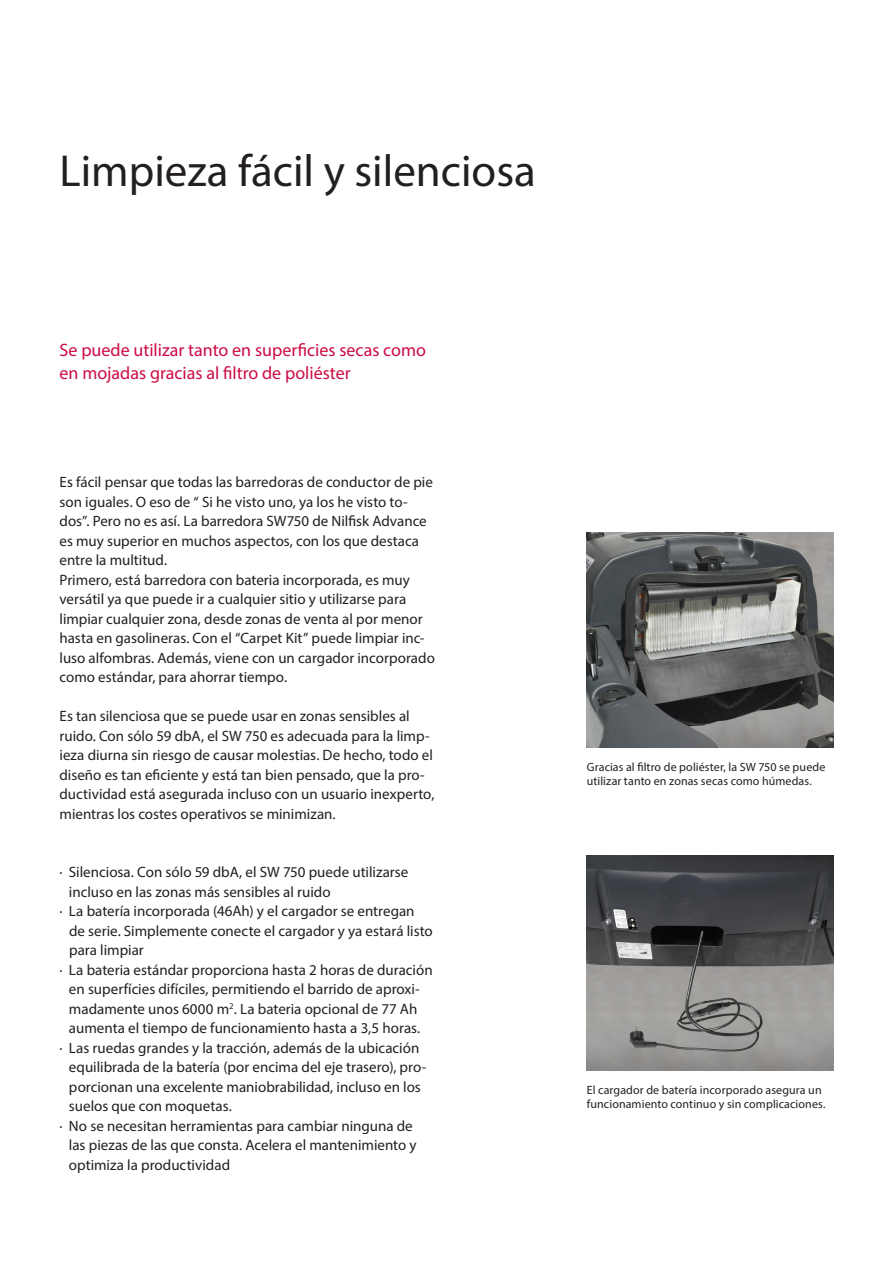
<style>
.page{position:relative;width:893px;height:1263px;background:#fff}
.page>*{position:absolute;margin:0;border:0;box-sizing:border-box;transform-origin:0 0}
.t1{font:45px "Myriad Pro";color:#231f20}
.t2{font:18px/22.5px "Myriad Pro";color:#cd0c44}
.N_Body_text_9_12{font:15px/19.5px "Myriad Pro";color:#231f20}
.N_Caption_7_9_5{font:12px/14.4px "Myriad Pro";letter-spacing:.01em;color:#231f20}
</style>
<div class="page">
<img style="left:587px;top:532px;width:246px;height:215px">
<img style="left:587px;top:855px;width:246px;height:215px">
<p class="t1" style="left:60px;top:143px;width:478px">Limpieza fácil y silenciosa</p>
<p class="t2" style="left:60px;top:339px;width:368px">Se puede utilizar tanto en superficies secas como en mojadas gracias al filtro de poliéster</p>
<p class="N_Body_text_9_12" style="left:60px;top:472px;width:375px">Es fácil pensar que todas las barredoras de conductor de pie son iguales. O eso de “ Si he visto uno, ya los he visto to&shy;dos”. Pero no es así. La barredora SW750 de Nilfisk Advance es muy superior en muchos aspectos, con los que destaca entre la multitud.</p>
<p class="N_Body_text_9_12" style="left:60px;top:570px;width:377px">Primero, está barredora con bateria incorporada, es muy versátil ya que puede ir a cualquier sitio y utilizarse para limpiar cualquier zona, desde zonas de venta al por menor hasta en gasolineras. Con el “Carpet Kit” puede limpiar inc&shy;luso alfombras. Además, viene con un cargador incorporado como estándar, para ahorrar tiempo.</p>
<p class="N_Body_text_9_12" style="left:60px;top:706px;width:376px">Es tan silenciosa que se puede usar en zonas sensibles al ruido. Con sólo 59 dbA, el SW 750 es adecuada para la limp&shy;ieza diurna sin riesgo de causar molestias. De hecho, todo el diseño es tan eficiente y está tan bien pensado, que la pro&shy;ductividad está asegurada incluso con un usuario inexperto, mientras los costes operativos se minimizan.</p>
<p class="N_Body_text_9_12" style="left:69px;top:862px;width:341px;text-indent:-9px">· Silenciosa. Con sólo 59 dbA, el SW 750 puede utilizarse incluso en las zonas más sensibles al ruido</p>
<p class="N_Body_text_9_12" style="left:60px;top:901px;width:357px">· La batería incorporada (46Ah) y el cargador se entregan</p>
<p class="N_Body_text_9_12" style="left:69px;top:921px;width:365px">de serie. Simplemente conecte el cargador y ya estará listo</p>
<p class="N_Body_text_9_12" style="left:69px;top:940px;width:76px">para limpiar</p>
<p class="N_Body_text_9_12" style="left:60px;top:960px;width:375px;text-align:center">· La bateria estándar proporciona hasta 2 horas de duración en superfícies difíciles, permitiendo el barrido de aproxi&shy;madamente unos 6000 m<sup>2</sup>. La bateria opcional de 77 Ah aumenta el tiempo de funcionamiento hasta a 3,5 horas.</p>
<p class="N_Body_text_9_12" style="left:69px;top:1038px;width:359px;text-indent:-9px">· Las ruedas grandes y la tracción, además de la ubicación equilibrada de la batería (por encima del eje trasero), pro&shy;porcionan una excelente maniobrabilidad, incluso en los suelos que con moquetas.</p>
<p class="N_Body_text_9_12" style="left:69px;top:1116px;width:349px;text-indent:-9px">· No se necesitan herramientas para cambiar ninguna de las piezas de las que consta. Acelera el mantenimiento y optimiza la productividad</p>
<p class="N_Caption_7_9_5" style="left:587px;top:759px;width:240px">Gracias al filtro de poliéster, la SW 750 se puede utilizar tanto en zonas secas como húmedas.</p>
<p class="N_Caption_7_9_5" style="left:587px;top:1082px;width:240px">El cargador de batería incorporado asegura un funcionamiento continuo y sin complicaciones.</p>
</div>
